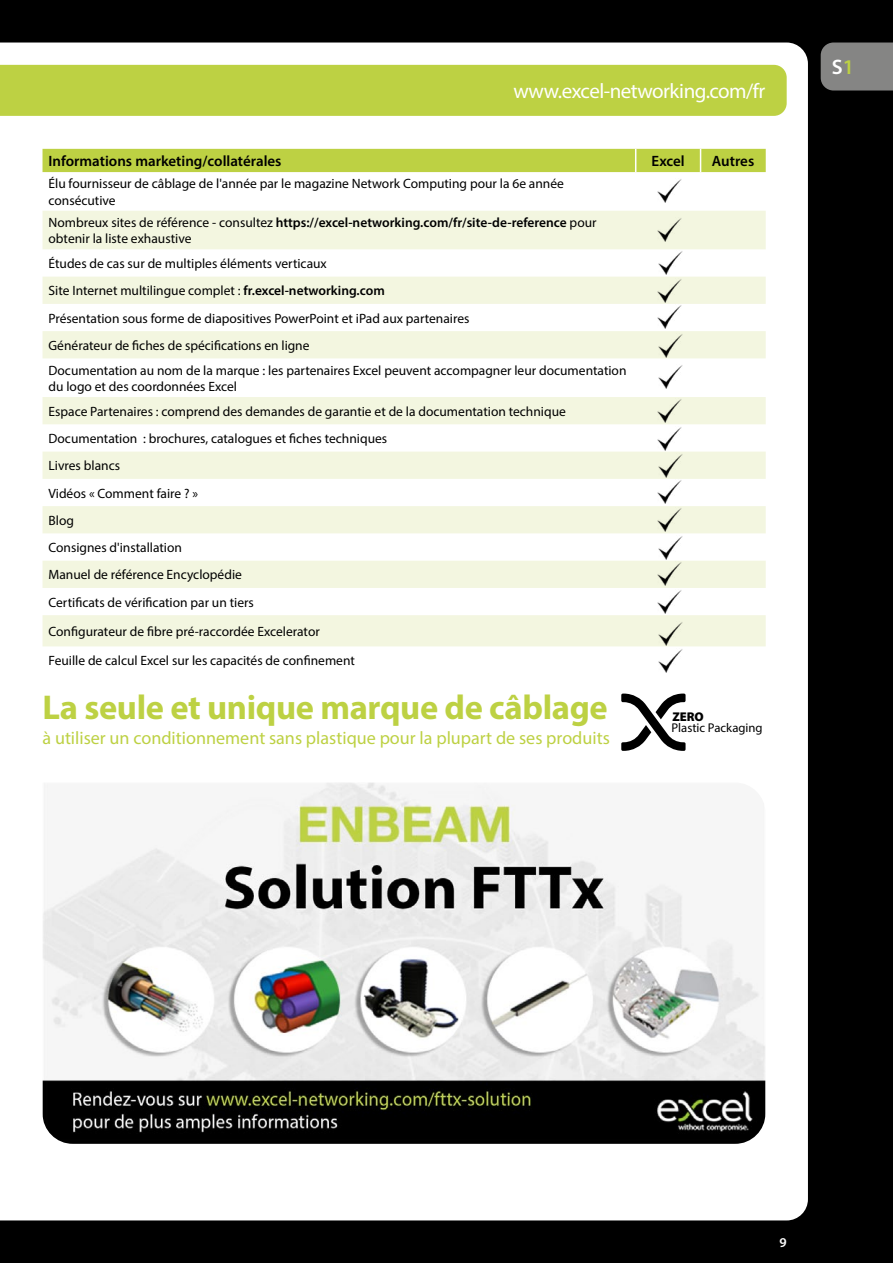
<style>
.page{position:relative;width:893px;height:1263px;background:#000}
.page>*{position:absolute;margin:0;border:0;box-sizing:border-box;transform-origin:0 0}
.t1{font:700 34.5px "Myriad Pro";letter-spacing:-.01em;color:#bdd143}
.t2{font:21px "Myriad Pro";letter-spacing:-.025em;color:#fff}
.t3{font:600 21px "Myriad Pro";color:#fff}
.t4{font:18.15px "Myriad Pro";color:#bdd143}
.t5{font:600 15px "Myriad Pro";color:#000}
.t6{font:13.5px/27.3px "Myriad Pro";color:#000}
.t7{font:600 13.5px "Myriad Pro";color:#fff}
.t8{font:12.75px "Myriad Pro";color:#000}
.t9{font:900 12.75px "Myriad Pro";color:#000}
.s1{font-weight:600}
.s2{color:#bdd143}
</style>
<div class="page">
<div style="left:0;top:43px;width:808px;height:1177px;background:#fff"></div>
<div style="left:0;top:65px;width:787px;height:51px;background:#bdd143"></div>
<div style="left:821px;top:43px;width:72px;height:48px;background:#858584"></div>
<svg style="left:43px;top:211px;width:723px;height:377px;background:#f8faee"></svg>
<div style="left:43px;top:615px;width:723px;height:31px;background:#f3f6e0"></div>
<div style="left:43px;top:149px;width:723px;height:23px;background:#bdd143"></div>
<img style="left:658px;top:454px;width:24px;height:49px">
<img style="left:658px;top:426px;width:24px;height:24px">
<img style="left:658px;top:399px;width:24px;height:24px">
<img style="left:658px;top:364px;width:24px;height:24px">
<img style="left:658px;top:333px;width:24px;height:24px">
<img style="left:658px;top:305px;width:24px;height:24px">
<img style="left:658px;top:279px;width:24px;height:24px">
<img style="left:658px;top:251px;width:24px;height:24px">
<img style="left:658px;top:217px;width:24px;height:24px">
<img style="left:658px;top:178px;width:24px;height:24px">
<img style="left:658px;top:648px;width:24px;height:24px">
<img style="left:658px;top:621px;width:24px;height:24px">
<img style="left:658px;top:589px;width:24px;height:24px">
<img style="left:658px;top:562px;width:24px;height:24px">
<img style="left:658px;top:535px;width:24px;height:24px">
<img style="left:658px;top:507px;width:24px;height:24px">
<img style="left:43px;top:782px;width:722px;height:362px">
<svg style="left:621px;top:693px;width:64px;height:58px"></svg>
<h2 class="t2" style="left:513px;top:78px;width:253px">www.excel-networking.com/fr</h2>
<p class="t5" style="left:49px;top:151px;width:234px">Informations marketing/collatérales</p>
<p class="t5" style="left:652px;top:151px;width:35px">Excel</p>
<p class="t5" style="left:712px;top:151px;width:44px">Autres</p>
<p class="t6" style="left:49px;top:175px;width:517px;line-height:16.5px">Élu fournisseur de câblage de l'année par le magazine Network Computing pour la 6e année consécutive</p>
<p class="t6" style="left:49px;top:214px;width:550px;line-height:16.5px">Nombreux sites de référence - consultez <span class="s1">https://excel-networking.com/fr/site-de-reference</span> pour obtenir la liste exhaustive</p>
<p class="t6" style="left:49px;top:250px;width:422px">Études de cas sur de multiples éléments verticaux<br>Site Internet multilingue complet : <span class="s1">fr.excel-networking.com<br></span>Présentation sous forme de diapositives PowerPoint et iPad aux partenaires Générateur de fiches de spécifications en ligne</p>
<p class="t6" style="left:49px;top:362px;width:579px;line-height:16.5px">Documentation au nom de la marque : les partenaires Excel peuvent accompagner leur documentation du logo et des coordonnées Excel</p>
<p class="t6" style="left:49px;top:397px;width:519px">Espace Partenaires : comprend des demandes de garantie et de la documentation technique Documentation : brochures, catalogues et fiches techniques<br>Livres blancs<br>Vidéos « Comment faire ? »<br>Blog<br>Consignes d'installation<br>Manuel de référence Encyclopédie<br>Certificats de vérification par un tiers</p>
<p class="t6" style="left:49px;top:616px;width:308px;line-height:29.2px">Configurateur de fibre pré-raccordée Excelerator<br>Feuille de calcul Excel sur les capacités de confinement</p>
<h1 class="t1" style="left:43px;top:685px;width:567px">La seule et unique marque de câblage</h1>
<h3 class="t4" style="left:43px;top:727px;width:569px">à utiliser un conditionnement sans plastique pour la plupart de ses produits</h3>
<p class="t9" style="left:672px;top:709px;width:33px">ZERO</p>
<p class="t8" style="left:671px;top:719px;width:93px">Plastic Packaging</p>
<h2 class="t3" style="left:832px;top:54px;width:24px">S<span class="s2">1</span></h2>
<p class="t7" style="left:779px;top:1234px;width:9px">9</p>
</div>
